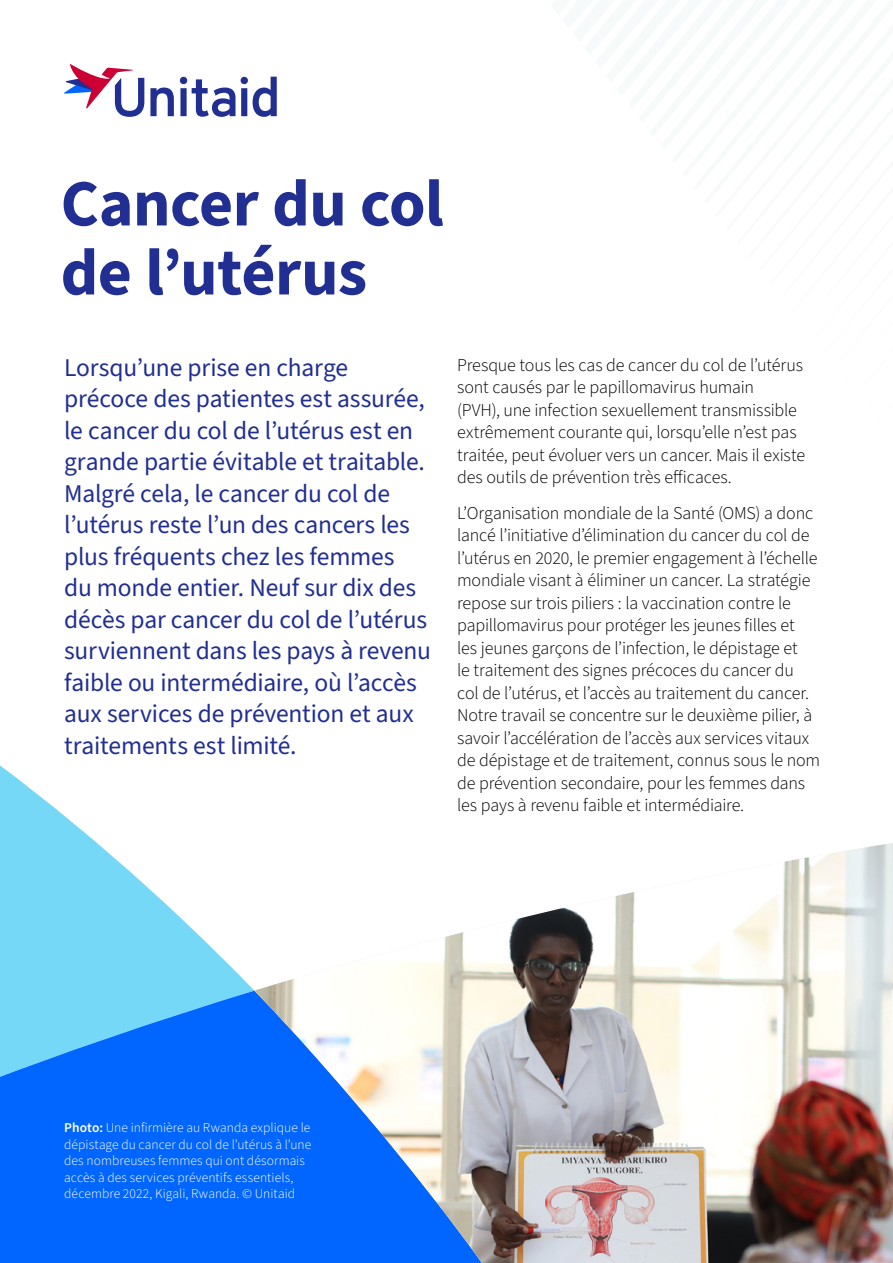
<style>
.page{position:relative;width:893px;height:1263px;background:#fff}
.page>*{position:absolute;margin:0;border:0;box-sizing:border-box;transform-origin:0 0}
.Title_H1{font:700 66px/69px "Source Sans 3";letter-spacing:-.01em;color:#212e92}
.Intro_copy_FR{font:25.5px/31.5px "Source Sans 3";letter-spacing:-.01em;color:#212e92}
.Body_Copy_12pt{font:300 18px/22.5px "Source Sans 3";letter-spacing:-.01em;color:#000}
.Photo_Description{font:300 13.5px/16.5px "Source Sans 3";letter-spacing:.005em;color:#fff}
.s1{font-weight:600}
</style>
<div class="page">
<svg style="left:0;top:765px;width:254px;height:226px;fill:#75d8f7"></svg>
<svg style="left:0;top:991px;width:254px;height:272px;background:#1177fd"></svg>
<img style="left:254px;top:843px;width:639px;height:420px">
<svg style="left:64px;top:64px;width:80px;height:53px"></svg>
<svg style="left:150px;top:88px;width:24px;height:28px"></svg>
<svg style="left:241px;top:77px;width:36px;height:40px"></svg>
<svg style="left:180px;top:77px;width:55px;height:40px"></svg>
<p class="Title_H1" style="left:61px;top:171px;width:385px">Cancer du col de l’utérus</p>
<p class="Intro_copy_FR" style="left:64px;top:352px;width:368px">Lorsqu’une prise en charge précoce des patientes est assurée, le cancer du col de l’utérus est en grande partie évitable et traitable.<br>Malgré cela, le cancer du col de l’utérus reste l’un des cancers les plus fréquents chez les femmes<br>du monde entier. Neuf sur dix des décès par cancer du col de l’utérus surviennent dans les pays à revenu faible ou intermédiaire, où l’accès aux services de prévention et aux traitements est limité.</p>
<p class="Body_Copy_12pt" style="left:457px;top:354px;width:349px">Presque tous les cas de cancer du col de l’utérus sont causés par le papillomavirus humain<br>(PVH), une infection sexuellement transmissible extrêmement courante qui, lorsqu’elle n’est pas traitée, peut évoluer vers un cancer. Mais il existe des outils de prévention très efficaces.</p>
<p class="Body_Copy_12pt" style="left:457px;top:502px;width:365px">L’Organisation mondiale de la Santé (OMS) a donc lancé l’initiative d’élimination du cancer du col de l’utérus en 2020, le premier engagement à l’échelle mondiale visant à éliminer un cancer. La stratégie repose sur trois piliers : la vaccination contre le papillomavirus pour protéger les jeunes filles et<br>les jeunes garçons de l’infection, le dépistage et<br>le traitement des signes précoces du cancer du<br>col de l’utérus, et l’accès au traitement du cancer.<br>Notre travail se concentre sur le deuxième pilier, à savoir l’accélération de l’accès aux services vitaux de dépistage et de traitement, connus sous le nom de prévention secondaire, pour les femmes dans les pays à revenu faible et intermédiaire.</p>
<p class="Photo_Description" style="left:64px;top:1120px;width:249px"><span class="s1">Photo:</span> Une infirmière au Rwanda explique le dépistage du cancer du col de l’utérus à l’une des nombreuses femmes qui ont désormais accès à des services préventifs essentiels, décembre 2022, Kigali, Rwanda. © Unitaid</p>
</div>
